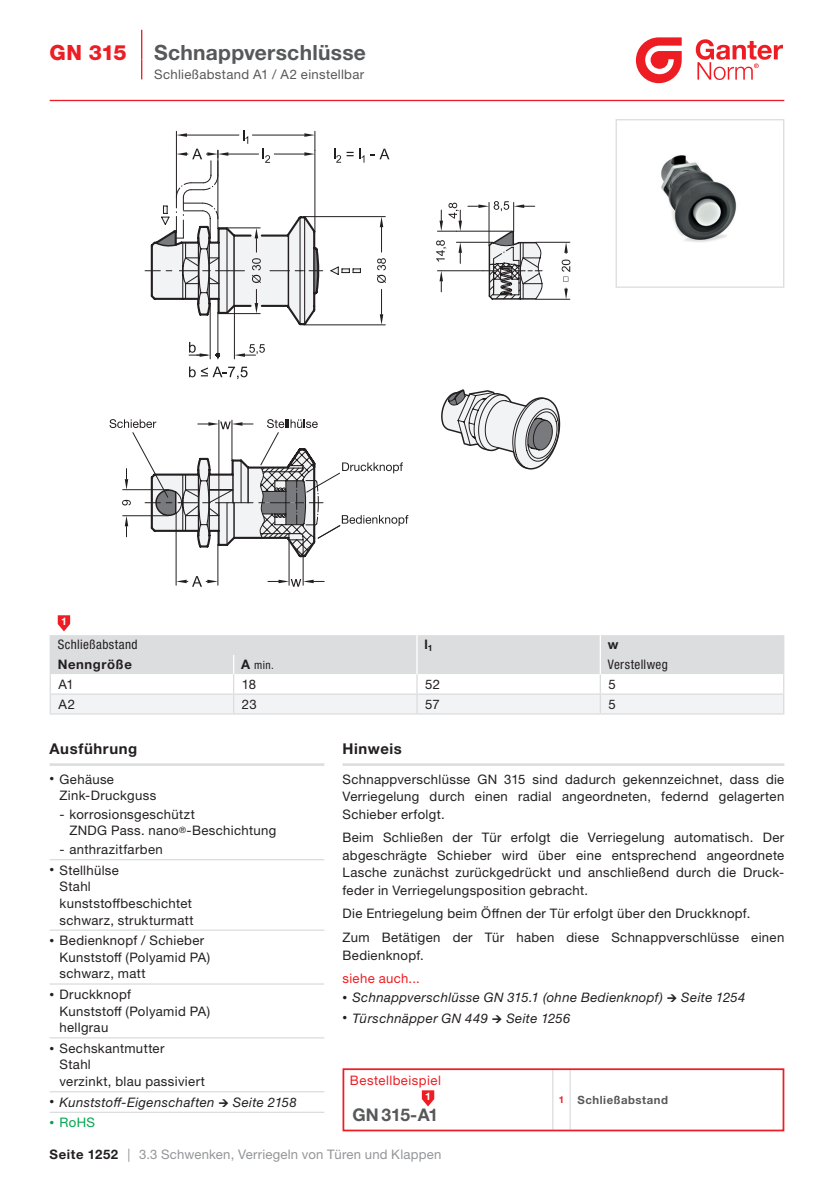
<style>
.page{position:relative;width:834px;height:1181px;background:#fff}
.page>*{position:absolute;margin:0;border:0;box-sizing:border-box;transform-origin:0 0}
.t1{font:700 21px "Helvetica Neue LTW1 G";letter-spacing:.015em;color:#57585a}
.t2{font:800 21px "Helvetica Neue LT Pro";color:#ee1d23}
.t3{font:700 17.5px "Helvetica Neue LTW1 G";letter-spacing:-.02em;color:#57585a}
.t4{font:700 14.88px "Helvetica Neue LTW1 G";letter-spacing:.04em;color:#231f20}
.t5{font:13.12px/16.6px "Helvetica Neue LTW1 G";letter-spacing:.025em;color:#231f20}
.t6{font:italic 13.12px "Helvetica Neue LTW1 G";letter-spacing:.03em;color:#231f20}
.t7{font:13.12px "Helvetica Neue LT Pro";letter-spacing:.015em;color:#939598}
.t8{font:13.12px "Helvetica Neue LTW1 G";letter-spacing:.025em;color:#57585a}
.t9{font:13.12px "Helvetica Neue LTW1 G";letter-spacing:.035em;color:#ee1d23}
.t10{font:condensed 13.12px "Helvetica Neue LT Pro";letter-spacing:.03em;color:#231f20}
.t11{font:700 13.12px "Helvetica Neue LTW1 G";letter-spacing:.045em;color:#231f20}
.t12{font:13.12px "Helvetica Neue LTW1 G";color:#00a54f}
.t13{font:700 11.38px "Helvetica Neue LTW1 G";letter-spacing:.045em;color:#57585a}
.t14{font:condensed 11.38px "Helvetica Neue LT Pro";color:#231f20}
.t15{font:700 10.5px "Helvetica Neue LTW1 G";color:#fff}
.s1{font-family:"Helvetica Neue LTW1 G";font-weight:700;font-stretch:normal;font-size:13.12px}
.s2{font-size:9.62px}
.s3{font-family:"Helvetica Neue LT Pro"}
.s4{font-size:9.62px;color:#ee1d23}
.s5{font-family:"Helvetica Neue LTW1 G";font-weight:700;color:#231f20}
.s6{font-family:"Helvetica Neue LTW1 G"}
</style>
<div class="page">
<hr style="left:50px;top:100px;width:734px;height:1px;background:#ee1d23">
<svg style="left:635px;top:37px;width:46px;height:46px"></svg>
<svg style="left:695px;top:39px;width:87px;height:41px"></svg>
<hr style="left:141px;top:30px;width:1px;height:30px;background:#ee1d23">
<svg style="left:141px;top:60px;width:1px;height:19px"></svg>
<hr style="left:552px;top:1070px;width:1px;height:59px;background:#dcdddf">
<hr style="left:569px;top:1070px;width:1px;height:59px;background:#dcdddf">
<div style="left:342px;top:1068px;width:442px;height:63px;border:2px solid #ee1d23"></div>
<svg style="left:422px;top:1090px;width:12px;height:16px"></svg>
<hr style="left:176px;top:513px;width:1px;height:72px;background:#231f20">
<hr style="left:217px;top:545px;width:1px;height:40px;background:#231f20">
<svg style="left:176px;top:576px;width:42px;height:11px"></svg>
<hr style="left:288px;top:537px;width:1px;height:48px;background:#231f20">
<hr style="left:303px;top:540px;width:1px;height:45px;background:#231f20">
<svg style="left:268px;top:579px;width:56px;height:8px"></svg>
<svg style="left:448px;top:203px;width:10px;height:2px"></svg>
<svg style="left:334px;top:149px;width:19px;height:14px"></svg>
<svg style="left:359px;top:149px;width:5px;height:14px"></svg>
<svg style="left:371px;top:149px;width:18px;height:10px"></svg>
<hr style="left:535px;top:242px;width:34px;height:1px;background:#231f20">
<hr style="left:535px;top:299px;width:34px;height:1px;background:#231f20">
<svg style="left:564px;top:288px;width:3px;height:11px"></svg>
<svg style="left:561px;top:242px;width:9px;height:40px"></svg>
<svg style="left:145px;top:130px;width:171px;height:170px"></svg>
<svg style="left:478px;top:201px;width:47px;height:4px"></svg>
<svg style="left:161px;top:205px;width:399px;height:314px"></svg>
<svg style="left:109px;top:419px;width:299px;height:137px"></svg>
<svg style="left:50px;top:615px;width:734px;height:99px"></svg>
<hr style="left:342px;top:763px;width:442px;height:3px;background:#dcdddf">
<hr style="left:50px;top:859px;width:274px;height:1px;background:#dcdddf">
<hr style="left:50px;top:929px;width:274px;height:2px;background:#dcdddf">
<hr style="left:50px;top:983px;width:274px;height:1px;background:#dcdddf">
<hr style="left:50px;top:1037px;width:274px;height:1px;background:#dcdddf">
<hr style="left:50px;top:1091px;width:274px;height:1px;background:#dcdddf">
<hr style="left:50px;top:1111px;width:274px;height:2px;background:#dcdddf">
<hr style="left:50px;top:763px;width:274px;height:3px;background:#dcdddf">
<img style="left:661px;top:155px;width:76px;height:87px">
<div style="left:615px;top:119px;width:169px;height:169px;border:1px solid #dcdddf"></div>
<h1 class="t2" style="left:50px;top:40px;width:79px">GN 315</h1>
<h1 class="t1" style="left:154px;top:39px;width:213px">Schnappverschlüsse</h1>
<p class="t8" style="left:154px;top:67px;width:211px">Schließabstand A1 / A2 einstellbar</p>
<p class="t15" style="left:61px;top:615px;width:7px">1</p>
<p class="t10" style="left:58px;top:637px;width:81px">Schließabstand</p>
<p class="t11" style="left:424px;top:637px;width:10px">l<sub>1</sub></p>
<p class="t11" style="left:607px;top:637px;width:12px">w</p>
<p class="t11" style="left:58px;top:656px;width:76px">Nenngröße</p>
<p class="t14" style="left:241px;top:659px;width:34px"><span class="s1">A</span> min.</p>
<p class="t10" style="left:607px;top:657px;width:62px">Verstellweg</p>
<p class="t5" style="left:58px;top:676px;width:17px">A1</p>
<p class="t5" style="left:242px;top:676px;width:16px">18</p>
<p class="t5" style="left:425px;top:676px;width:16px">52</p>
<p class="t5" style="left:608px;top:676px;width:9px">5</p>
<p class="t5" style="left:58px;top:695px;width:18px">A2</p>
<p class="t5" style="left:242px;top:695px;width:16px">23</p>
<p class="t5" style="left:425px;top:695px;width:16px">57</p>
<p class="t5" style="left:608px;top:695px;width:9px">5</p>
<p class="t4" style="left:50px;top:740px;width:89px">Ausführung</p>
<p class="t5" style="left:60px;top:770px;width:98px;text-indent:-10px"><span class="s2">•</span> Gehäuse<br>Zink-Druckguss</p>
<p class="t5" style="left:69px;top:805px;width:208px;text-indent:-10px"><span class="s3">-</span> korrosionsgeschützt<br>ZNDG Pass. nano<sup>®</sup>-Beschichtung</p>
<p class="t5" style="left:60px;top:841px;width:105px"><span class="s3">-</span> anthrazitfarben</p>
<p class="t5" style="left:60px;top:861px;width:136px;text-indent:-10px"><span class="s2">•</span> Stellhülse<br>Stahl kunststoffbeschichtet schwarz, strukturmatt</p>
<p class="t5" style="left:60px;top:932px;width:152px;text-indent:-10px"><span class="s2">•</span> Bedienknopf / Schieber<br>Kunststoff (Polyamid PA) schwarz, matt</p>
<p class="t5" style="left:60px;top:986px;width:152px;text-indent:-10px"><span class="s2">•</span> Druckknopf<br>Kunststoff (Polyamid PA) hellgrau</p>
<p class="t5" style="left:60px;top:1039px;width:147px;text-indent:-10px"><span class="s2">•</span> Sechskantmutter<br>Stahl<br>verzinkt, blau passiviert</p>
<p class="t6" style="left:50px;top:1094px;width:248px"><span class="s2">•</span> Kunststoff-Eigenschaften → Seite 2158</p>
<p class="t12" style="left:50px;top:1114px;width:47px"><span class="s2">•</span> RoHS</p>
<p class="t4" style="left:342px;top:740px;width:61px">Hinweis</p>
<p class="t5" style="left:342px;top:770px;width:443px;line-height:17.5px;text-align:justify">Schnappverschlüsse GN 315 sind dadurch gekennzeichnet, dass die Verriegelung durch einen radial angeordneten, federnd gelagerten Schieber erfolgt.</p>
<p class="t5" style="left:342px;top:829px;width:443px;line-height:17.5px;text-align:justify">Beim Schließen der Tür erfolgt die Verriegelung automatisch. Der abgeschrägte Schieber wird über eine entsprechend angeordnete Lasche zunächst zurückgedrückt und anschließend durch die Druck&shy;feder in Verriegelungsposition gebracht.</p>
<p class="t5" style="left:342px;top:902px;width:443px;line-height:23.6px">Die Entriegelung beim Öffnen der Tür erfolgt über den Druckknopf.<br>Zum Betätigen der Tür haben diese Schnappverschlüsse einen</p>
<p class="t5" style="left:342px;top:946px;width:83px">Bedienknopf.</p>
<p class="t9" style="left:342px;top:970px;width:79px">siehe auch...</p>
<p class="t6" style="left:342px;top:989px;width:404px"><span class="s2">•</span> Schnappverschlüsse GN 315.1 (ohne Bedienknopf) → Seite 1254</p>
<p class="t6" style="left:342px;top:1010px;width:229px"><span class="s2">•</span> Türschnäpper GN 449 → Seite 1256</p>
<p class="t9" style="left:350px;top:1072px;width:92px">Bestellbeispiel</p>
<p class="t15" style="left:425px;top:1090px;width:7px">1</p>
<h2 class="t3" style="left:352px;top:1104px;width:87px">GN 315-A1</h2>
<p class="t13" style="left:558px;top:1093px;width:111px"><span class="s4">1</span> Schließabstand</p>
<p class="t7" style="left:50px;top:1147px;width:393px"><span class="s5">Seite 1252</span> <span class="s6">|</span> 3.3 Schwenken, Verriegeln von Türen und Klappen</p>
</div>
